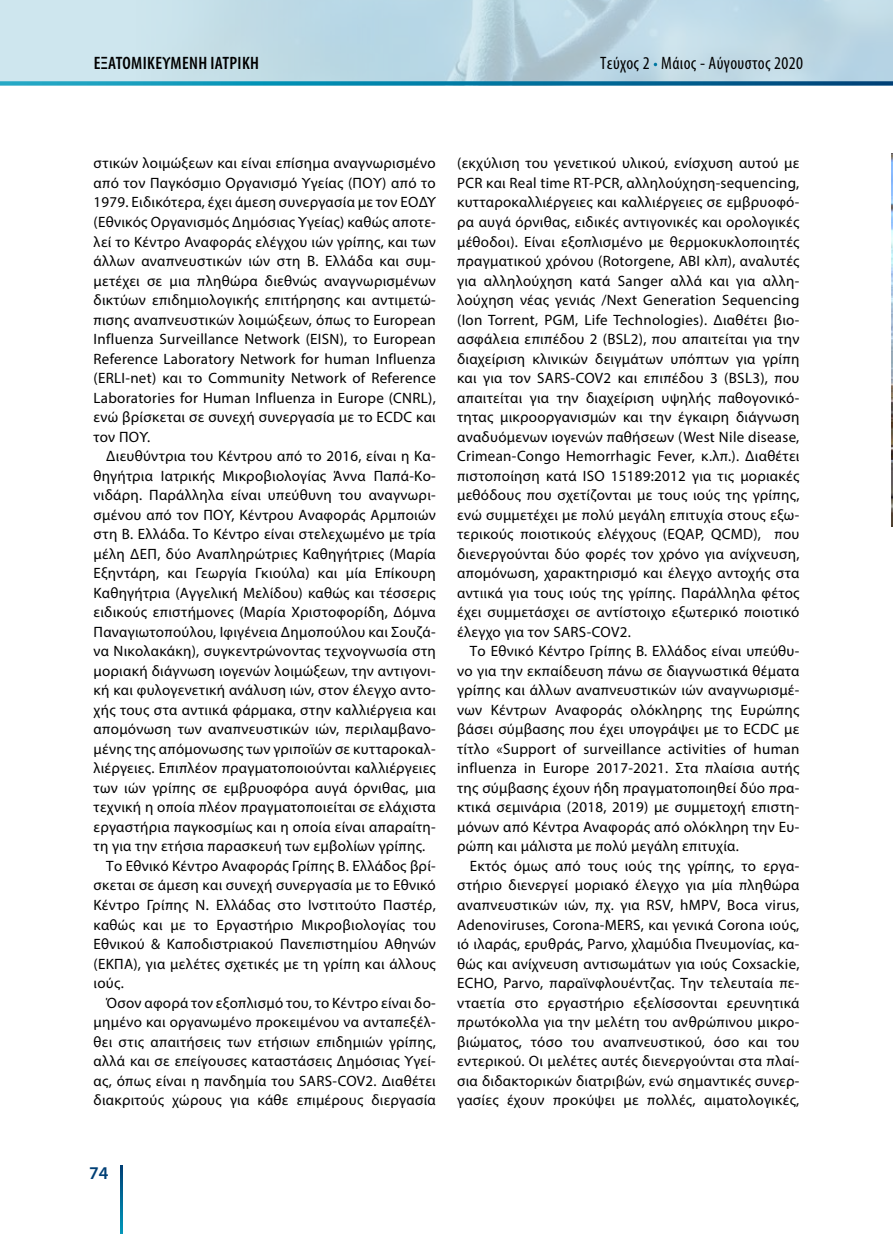
<style>
.page{position:relative;width:893px;height:1234px;background:#fff}
.page>*{position:absolute;margin:0;border:0;box-sizing:border-box;transform-origin:0 0}
.t1{font:condensed 18px "Myriad Pro";letter-spacing:.02em;color:#000}
.t2{font:600 condensed 18px "Myriad Pro";letter-spacing:.02em;color:#000}
.t3{font:600 18px "Myriad Pro";color:#003f75}
.t4{font:15px/19.5px "Myriad Pro";letter-spacing:.02em;color:#000;text-align:justify}
.s1{color:#fff}
</style>
<div class="page">
<svg style="left:0;top:81px;width:893px;height:4px;background:#137fa6"></svg>
<svg style="left:121px;top:1165px;width:2px;height:68px"></svg>
<img style="left:891px;top:153px;width:2px;height:373px">
<p class="t2" style="left:94px;top:52px;width:165px">ΕΞΑΤΟΜΙΚΕΥΜΈΝΗ ΙΑΤΡΙΚΉ</p>
<p class="t1" style="left:600px;top:52px;width:204px">Τεύχος 2 <span class="s1">•</span> Μάιος - Αύγουστος 2020</p>
<p class="t4" style="left:94px;top:153px;width:344px">στικών λοιμώξεων και είναι επίσημα αναγνωρισμένο από τον Παγκόσμιο Οργανισμό Υγείας (ΠΟΥ) από το 1979. Ειδικότερα, έχει άμεση συνεργασία με τον ΕΟΔΥ (Εθνικός Οργανισμός Δημόσιας Υγείας) καθώς αποτε&shy;λεί το Κέντρο Αναφοράς ελέγχου ιών γρίπης, και των άλλων αναπνευστικών ιών στη Β. Ελλάδα και συμ&shy;μετέχει σε μια πληθώρα διεθνώς αναγνωρισμένων δικτύων επιδημιολογικής επιτήρησης και αντιμετώ&shy;πισης αναπνευστικών λοιμώξεων, όπως το European Influenza Surveillance Network (EISN), το European Reference Laboratory Network for human Influenza (ERLI-net) και το Community Network of Reference Laboratories for Human Influenza in Europe (CNRL), ενώ βρίσκεται σε συνεχή συνεργασία με το ECDC και τον ΠΟΥ.</p>
<p class="t4" style="left:106px;top:446px;width:331px">Διευθύντρια του Κέντρου από το 2016, είναι η Κα-</p>
<p class="t4" style="left:94px;top:465px;width:344px">θηγήτρια Ιατρικής Μικροβιολογίας Άννα Παπά-Κο-</p>
<p class="t4" style="left:94px;top:485px;width:344px">νιδάρη. Παράλληλα είναι υπεύθυνη του αναγνωρι-</p>
<p class="t4" style="left:94px;top:504px;width:344px">σμένου από τον ΠΟΥ, Κέντρου Αναφοράς Αρμποιών</p>
<p class="t4" style="left:94px;top:524px;width:344px">στη Β. Ελλάδα. Το Κέντρο είναι στελεχωμένο με τρία</p>
<p class="t4" style="left:94px;top:543px;width:344px">μέλη ΔΕΠ, δύο Αναπληρώτριες Καθηγήτριες (Μαρία</p>
<p class="t4" style="left:94px;top:563px;width:344px">Εξηντάρη, και Γεωργία Γκιούλα) και μία Επίκουρη</p>
<p class="t4" style="left:94px;top:582px;width:344px">Καθηγήτρια (Αγγελική Μελίδου) καθώς και τέσσερις</p>
<p class="t4" style="left:94px;top:602px;width:344px">ειδικούς επιστήμονες (Μαρία Χριστοφορίδη, Δόμνα</p>
<p class="t4" style="left:94px;top:621px;width:344px">Παναγιωτοπούλου, Ιφιγένεια Δημοπούλου και Σουζά-</p>
<p class="t4" style="left:94px;top:641px;width:344px">να Νικολακάκη), συγκεντρώνοντας τεχνογνωσία στη</p>
<p class="t4" style="left:94px;top:660px;width:344px">μοριακή διάγνωση ιογενών λοιμώξεων, την αντιγονι-</p>
<p class="t4" style="left:94px;top:680px;width:344px">κή και φυλογενετική ανάλυση ιών, στον έλεγχο αντο-</p>
<p class="t4" style="left:94px;top:699px;width:344px">χής τους στα αντιικά φάρμακα, στην καλλιέργεια και</p>
<p class="t4" style="left:94px;top:719px;width:344px">απομόνωση των αναπνευστικών ιών, περιλαμβανο-</p>
<p class="t4" style="left:94px;top:738px;width:344px">μένης της απόμονωσης των γριποϊών σε κυτταροκαλ-</p>
<p class="t4" style="left:94px;top:758px;width:344px">λιέργειες. Επιπλέον πραγματοποιούνται καλλιέργειες</p>
<p class="t4" style="left:94px;top:777px;width:344px">των ιών γρίπης σε εμβρυοφόρα αυγά όρνιθας, μια</p>
<p class="t4" style="left:94px;top:797px;width:344px">τεχνική η οποία πλέον πραγματοποιείται σε ελάχιστα</p>
<p class="t4" style="left:94px;top:816px;width:344px">εργαστήρια παγκοσμίως και η οποία είναι απαραίτη-</p>
<p class="t4" style="left:94px;top:836px;width:333px">τη για την ετήσια παρασκευή των εμβολίων γρίπης.</p>
<p class="t4" style="left:106px;top:855px;width:331px">Το Εθνικό Κέντρο Αναφοράς Γρίπης Β. Ελλάδος βρί-</p>
<p class="t4" style="left:94px;top:875px;width:344px">σκεται σε άμεση και συνεχή συνεργασία με το Εθνικό</p>
<p class="t4" style="left:94px;top:894px;width:344px">Κέντρο Γρίπης Ν. Ελλάδας στο Ινστιτούτο Παστέρ,</p>
<p class="t4" style="left:94px;top:914px;width:344px">καθώς και με το Εργαστήριο Μικροβιολογίας του</p>
<p class="t4" style="left:94px;top:933px;width:344px">Εθνικού &amp; Καποδιστριακού Πανεπιστημίου Αθηνών</p>
<p class="t4" style="left:94px;top:953px;width:344px">(ΕΚΠΑ), για μελέτες σχετικές με τη γρίπη και άλλους</p>
<p class="t4" style="left:94px;top:972px;width:32px">ιούς.</p>
<p class="t4" style="left:106px;top:992px;width:331px">Όσον αφορά τον εξοπλισμό του, το Κέντρο είναι δο-</p>
<p class="t4" style="left:94px;top:1011px;width:344px">μημένο και οργανωμένο προκειμένου να ανταπεξέλ-</p>
<p class="t4" style="left:94px;top:1031px;width:344px">θει στις απαιτήσεις των ετήσιων επιδημιών γρίπης,</p>
<p class="t4" style="left:94px;top:1050px;width:344px">αλλά και σε επείγουσες καταστάσεις Δημόσιας Υγεί-</p>
<p class="t4" style="left:94px;top:1070px;width:344px">ας, όπως είναι η πανδημία του SARS-COV2. Διαθέτει</p>
<p class="t4" style="left:94px;top:1089px;width:344px">διακριτούς χώρους για κάθε επιμέρους διεργασία</p>
<p class="t4" style="left:457px;top:153px;width:344px">(εκχύλιση του γενετικού υλικού, ενίσχυση αυτού με PCR και Real time RT-PCR, αλληλούχηση-sequencing, κυτταροκαλλιέργειες και καλλιέργειες σε εμβρυοφό&shy;ρα αυγά όρνιθας, ειδικές αντιγονικές και ορολογικές μέθοδοι). Είναι εξοπλισμένο με θερμοκυκλοποιητές πραγματικού χρόνου (Rotorgene, ABI κλπ), αναλυτές για αλληλούχηση κατά Sanger αλλά και για αλλη&shy;λούχηση νέας γενιάς /Next Generation Sequencing (Ion Torrent, PGM, Life Technologies). Διαθέτει βιο&shy;ασφάλεια επιπέδου 2 (BSL2), που απαιτείται για την διαχείριση κλινικών δειγμάτων υπόπτων για γρίπη και για τον SARS-COV2 και επιπέδου 3 (BSL3), που απαιτείται για την διαχείριση υψηλής παθογονικό&shy;τητας μικροοργανισμών και την έγκαιρη διάγνωση αναδυόμενων ιογενών παθήσεων (West Nile disease, Crimean-Congo Ηemorrhagic Fever, κ.λπ.). Διαθέτει πιστοποίηση κατά ISO 15189:2012 για τις μοριακές μεθόδους που σχετίζονται με τους ιούς της γρίπης, ενώ συμμετέχει με πολύ μεγάλη επιτυχία στους εξω&shy;τερικούς ποιοτικούς ελέγχους (EQAP, QCMD), που διενεργούνται δύο φορές τον χρόνο για ανίχνευση, απομόνωση, χαρακτηρισμό και έλεγχο αντοχής στα αντιικά για τους ιούς της γρίπης. Παράλληλα φέτος έχει συμμετάσχει σε αντίστοιχο εξωτερικό ποιοτικό έλεγχο για τον SARS-COV2.</p>
<p class="t4" style="left:457px;top:641px;width:344px;text-indent:13px">Το Εθνικό Κέντρο Γρίπης Β. Ελλάδος είναι υπεύθυ&shy;νο για την εκπαίδευση πάνω σε διαγνωστικά θέματα γρίπης και άλλων αναπνευστικών ιών αναγνωρισμέ&shy;νων Κέντρων Αναφοράς ολόκληρης της Ευρώπης βάσει σύμβασης που έχει υπογράψει με το ECDC με τίτλο «Support of surveillance activities of human influenza in Europe 2017-2021. Στα πλαίσια αυτής της σύμβασης έχουν ήδη πραγματοποιηθεί δύο πρα&shy;κτικά σεμινάρια (2018, 2019) με συμμετοχή επιστη&shy;μόνων από Κέντρα Αναφοράς από ολόκληρη την Ευ&shy;ρώπη και μάλιστα με πολύ μεγάλη επιτυχία.</p>
<p class="t4" style="left:457px;top:855px;width:344px;text-indent:13px">Εκτός όμως από τους ιούς της γρίπης, το εργα&shy;στήριο διενεργεί μοριακό έλεγχο για μία πληθώρα αναπνευστικών ιών, πχ. για RSV, hMPV, Boca virus, Adenoviruses, Corona-MERS, και γενικά Corona ιούς, ιό ιλαράς, ερυθράς, Parvo, χλαμύδια Πνευμονίας, κα&shy;θώς και ανίχνευση αντισωμάτων για ιούς Coxsackie, ECHO, Parvo, παραϊνφλουέντζας. Την τελευταία πε&shy;νταετία στο εργαστήριο εξελίσσονται ερευνητικά πρωτόκολλα για την μελέτη του ανθρώπινου μικρο&shy;βιώματος, τόσο του αναπνευστικού, όσο και του εντερικού. Οι μελέτες αυτές διενεργούνται στα πλαί&shy;σια διδακτορικών διατριβών, ενώ σημαντικές συνερ&shy;γασίες έχουν προκύψει με πολλές, αιματολογικές,</p>
<p class="t3" style="left:89px;top:1161px;width:21px">74</p>
</div>
